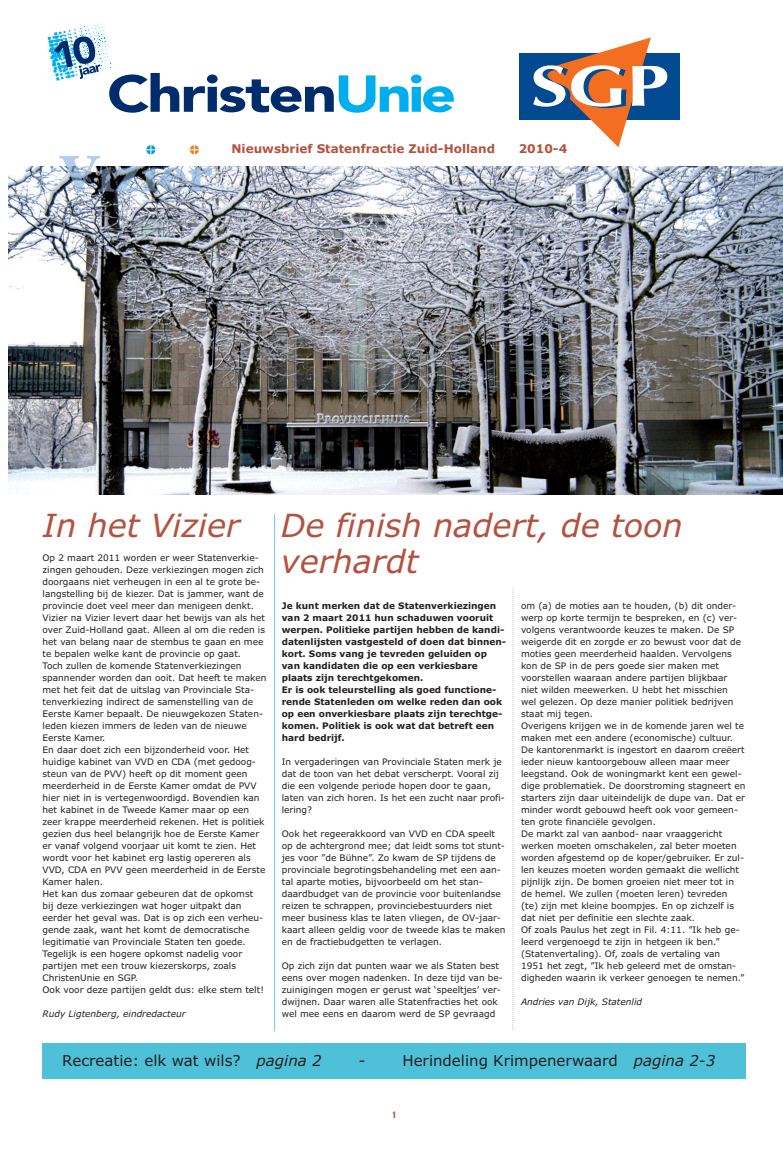
<style>
.page{position:relative;width:783px;height:1151px;background:#fff}
.page>*{position:absolute;margin:0;border:0;box-sizing:border-box;transform-origin:0 0}
.t1{font:italic 32px/36px "Verdana";color:#b45240}
.t2{font:15px "Verdana";color:#231f20}
.t3{font:italic 15px "Verdana";color:#231f20}
.t4{font:700 12px "Verdana";color:#b45240}
.t5{font:12px "Copperplate";color:#b45240}
.t6{font:9px/12px "Verdana";color:#231f20}
.t7{font:700 9px/12px "Verdana";color:#231f20}
.t8{font:italic 9px "Verdana";color:#231f20}
.s1{font-style:italic}
</style>
<div class="page">
<div style="left:519px;top:54px;width:160px;height:66px;background:#014990"></div>
<svg style="left:533px;top:37px;width:139px;height:110px"></svg>
<img style="left:9px;top:167px;width:773px;height:328px">
<div style="left:43px;top:1044px;width:703px;height:35px;background:#4ec1d8"></div>
<img style="left:60px;top:155px;width:161px;height:38px">
<svg style="left:146px;top:145px;width:10px;height:10px"></svg>
<svg style="left:189px;top:145px;width:10px;height:10px"></svg>
<hr style="left:274px;top:514px;width:1px;height:517px;background:#70cadf">
<svg style="left:512px;top:588px;width:1px;height:443px"></svg>
<svg style="left:48px;top:24px;width:405px;height:89px"></svg>
<h3 class="t4" style="left:231px;top:142px;width:265px">Nieuwsbrief Statenfractie Zuid-Holland</h3>
<h3 class="t4" style="left:518px;top:142px;width:50px">2010-4</h3>
<h1 class="t1" style="left:43px;top:507px;width:199px">In het Vizier</h1>
<p class="t6" style="left:43px;top:551px;width:225px">Op 2 maart 2011 worden er weer Statenverkie&shy;zingen gehouden. Deze verkiezingen mogen zich doorgaans niet verheugen in een al te grote be&shy;langstelling bij de kiezer. Dat is jammer, want de provincie doet veel meer dan menigeen denkt.<br>Vizier na Vizier levert daar het bewijs van als het over Zuid-Holland gaat. Alleen al om die reden is het van belang naar de stembus te gaan en mee te bepalen welke kant de provincie op gaat.<br>Toch zullen de komende Statenverkiezingen spannender worden dan ooit. Dat heeft te maken met het feit dat de uitslag van Provinciale Sta&shy;tenverkiezing indirect de samenstelling van de Eerste Kamer bepaalt. De nieuwgekozen Staten&shy;leden kiezen immers de leden van de nieuwe Eerste Kamer.<br>En daar doet zich een bijzonderheid voor. Het huidige kabinet van VVD en CDA (met gedoog&shy;steun van de PVV) heeft op dit moment geen meerderheid in de Eerste Kamer omdat de PVV hier niet in is vertegenwoordigd. Bovendien kan het kabinet in de Tweede Kamer maar op een zeer krappe meerderheid rekenen. Het is politiek gezien dus heel belangrijk hoe de Eerste Kamer er vanaf volgend voorjaar uit komt te zien. Het wordt voor het kabinet erg lastig opereren als VVD, CDA en PVV geen meerderheid in de Eerste Kamer halen.<br>Het kan dus zomaar gebeuren dat de opkomst bij deze verkiezingen wat hoger uitpakt dan eerder het geval was. Dat is op zich een verheu&shy;gende zaak, want het komt de democratische legitimatie van Provinciale Staten ten goede.<br>Tegelijk is een hogere opkomst nadelig voor partijen met een trouw kiezerskorps, zoals ChristenUnie en SGP.<br>Ook voor deze partijen geldt dus: elke stem telt!</p>
<p class="t8" style="left:43px;top:1008px;width:145px">Rudy Ligtenberg, eindredacteur</p>
<h1 class="t1" style="left:281px;top:508px;width:403px">De finish nadert, de toon verhardt</h1>
<p class="t7" style="left:282px;top:599px;width:226px">Je kunt merken dat de Statenverkiezingen van 2 maart 2011 hun schaduwen vooruit werpen. Politieke partijen hebben de kandi&shy;datenlijsten vastgesteld of doen dat binnen&shy;kort. Soms vang je tevreden geluiden op van kandidaten die op een verkiesbare plaats zijn terechtgekomen.<br>Er is ook teleurstelling als goed functione&shy;rende Statenleden om welke reden dan ook op een onverkiesbare plaats zijn terechtge&shy;komen. Politiek is ook wat dat betreft een hard bedrijf.</p>
<p class="t6" style="left:282px;top:755px;width:224px">In vergaderingen van Provinciale Staten merk je dat de toon van het debat verscherpt. Vooral zij die een volgende periode hopen door te gaan, laten van zich horen. Is het een zucht naar profi&shy;lering?</p>
<p class="t6" style="left:282px;top:827px;width:225px">Ook het regeerakkoord van VVD en CDA speelt op de achtergrond mee; dat leidt soms tot stunt&shy;jes voor ”de Bühne”. Zo kwam de SP tijdens de provinciale begrotingsbehandeling met een aan&shy;tal aparte moties, bijvoorbeeld om het stan&shy;daardbudget van de provincie voor buitenlandse reizen te schrappen, provinciebestuurders niet meer business klas te laten vliegen, de OV-jaar&shy;kaart alleen geldig voor de tweede klas te maken en de fractiebudgetten te verlagen.</p>
<p class="t6" style="left:282px;top:959px;width:222px">Op zich zijn dat punten waar we als Staten best eens over mogen nadenken. In deze tijd van be&shy;zuinigingen mogen er gerust wat ‘speeltjes’ ver&shy;dwijnen. Daar waren alle Statenfracties het ook wel mee eens en daarom werd de SP gevraagd</p>
<p class="t6" style="left:521px;top:599px;width:226px">om (a) de moties aan te houden, (b) dit onder&shy;werp op korte termijn te bespreken, en (c) ver&shy;volgens verantwoorde keuzes te maken. De SP weigerde dit en zorgde er zo bewust voor dat de moties geen meerderheid haalden. Vervolgens kon de SP in de pers goede sier maken met voorstellen waaraan andere partijen blijkbaar niet wilden meewerken. U hebt het misschien<br>wel gelezen. Op deze manier politiek bedrijven staat mij tegen.<br>Overigens krijgen we in de komende jaren wel te maken met een andere (economische) cultuur.<br>De kantorenmarkt is ingestort en daarom creëert ieder nieuw kantoorgebouw alleen maar meer leegstand. Ook de woningmarkt kent een gewel&shy;dige problematiek. De doorstroming stagneert en starters zijn daar uiteindelijk de dupe van. Dat er minder wordt gebouwd heeft ook voor gemeen&shy;ten grote financiële gevolgen.<br>De markt zal van aanbod- naar vraaggericht werken moeten omschakelen, zal beter moeten worden afgestemd op de koper/gebruiker. Er zul&shy;len keuzes moeten worden gemaakt die wellicht pijnlijk zijn. De bomen groeien niet meer tot in de hemel. We zullen (moeten leren) tevreden (te) zijn met kleine boompjes. En op zichzelf is dat niet per definitie een slechte zaak.<br>Of zoals Paulus het zegt in Fil. 4:11. ”Ik heb ge&shy;leerd vergenoegd te zijn in hetgeen ik ben.” (Statenvertaling). Of, zoals de vertaling van<br>1951 het zegt, ”Ik heb geleerd met de omstan&shy;digheden waarin ik verkeer genoegen te nemen.”</p>
<p class="t8" style="left:521px;top:996px;width:122px">Andries van Dijk, Statenlid</p>
<h2 class="t2" style="left:62px;top:1052px;width:261px">Recreatie: elk wat wils? <span class="s1">pagina 2</span></h2>
<h2 class="t3" style="left:358px;top:1052px;width:8px">-</h2>
<h2 class="t2" style="left:402px;top:1052px;width:314px">Herindeling Krimpenerwaard <span class="s1">pagina 2-3</span></h2>
<h3 class="t5" style="left:390px;top:1107px;width:9px">1</h3>
</div>
